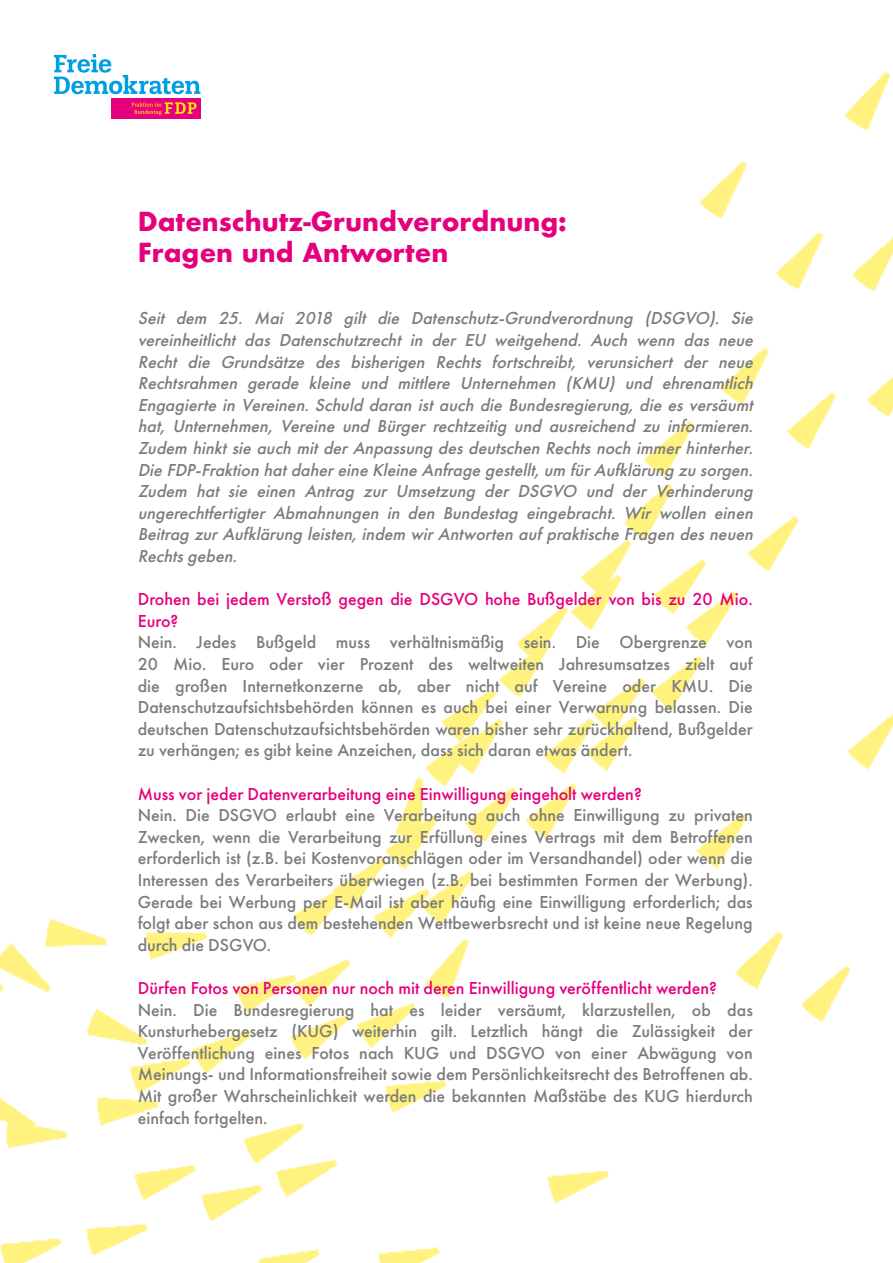
<style>
.page{position:relative;width:893px;height:1263px;background:#fff}
.page>*{position:absolute;margin:0;border:0;box-sizing:border-box;transform-origin:0 0}
.t1{font:700 25.5px/30.6px "Futura";color:#e5007d}
.t2{font:500 18px/21.6px "Futura PT";color:#7c7c7c;text-align:justify}
.t3{font:italic 500 18px/21.6px "Futura PT";color:#7c7c7c;text-align:justify}
.t4{font:500 18px/21.6px "Futura PT";color:#e5007d}
</style>
<div class="page">
<img style="left:0;top:71px;width:893px;height:1192px">
<svg style="left:54px;top:54px;width:146px;height:40px"></svg>
<div style="left:111px;top:98px;width:89px;height:20px;background:#e6007d"></div>
<svg style="left:132px;top:102px;width:65px;height:13px"></svg>
<h1 class="t1" style="left:138px;top:206px;width:431px">Datenschutz-Grundverordnung:<br>Fragen und Antworten</h1>
<p class="t3" style="left:138px;top:308px;width:621px">Seit dem 25. Mai 2018 gilt die Datenschutz-Grundverordnung (DSGVO). Sie vereinheitlicht das Datenschutzrecht in der EU weitgehend. Auch wenn das neue Recht die Grundsätze des bisherigen Rechts fortschreibt, verunsichert der neue Rechtsrahmen gerade kleine und mittlere Unternehmen (KMU) und ehrenamtlich Engagierte in Vereinen. Schuld daran ist auch die Bundesregierung, die es versäumt hat, Unternehmen, Vereine und Bürger rechtzeitig und ausreichend zu informieren.<br>Zudem hinkt sie auch mit der Anpassung des deutschen Rechts noch immer hinterher.<br>Die FDP-Fraktion hatdahereine Kleine Anfrage gestellt,um fürAufklärung zu sorgen.<br>Zudem hat sie einen Antrag zur Umsetzung der DSGVO und der Verhinderung ungerechtfertigter Abmahnungen in den Bundestag eingebracht. Wir wollen einen Beitrag zurAufklärung leisten,indem wirAntworten aufpraktische Fragen desneuen Rechtsgeben.</p>
<p class="t4" style="left:138px;top:588px;width:617px">Drohen bei jedem Verstoß gegen die DSGVO hohe Bußgelder von bis zu 20 Mio.<br>Euro?</p>
<p class="t2" style="left:138px;top:632px;width:617px">Nein. Jedes Bußgeld muss verhältnismäßig sein. Die Obergrenze von 20 Mio. Euro oder vier Prozent des weltweiten Jahresumsatzes zielt auf die großen Internetkonzerne ab, aber nicht auf Vereine oder KMU. Die Datenschutzaufsichtsbehörden können es auch bei einer Verwarnung belassen. Die deutschen Datenschutzaufsichtsbehörden waren bisher sehr zurückhaltend, Bußgelder zu verhängen; es gibt keine Anzeichen, dass sich daran etwas ändert.</p>
<p class="t4" style="left:138px;top:783px;width:506px">Muss vor jeder Datenverarbeitung eine Einwilligung eingeholt werden?</p>
<p class="t2" style="left:138px;top:804px;width:617px">Nein. Die DSGVO erlaubt eine Verarbeitung auch ohne Einwilligung zu privaten Zwecken, wenn die Verarbeitung zur Erfüllung eines Vertrags mit dem Betroffenen erforderlich ist (z.B. bei Kostenvoranschlägen oder im Versandhandel) oder wenn die Interessen des Verarbeiters überwiegen (z.B. bei bestimmten Formen der Werbung).<br>Gerade bei Werbung per E-Mail ist aber häufig eine Einwilligung erforderlich; das folgt aber schon aus dem bestehenden Wettbewerbsrecht und ist keine neue Regelung durch die DSGVO.</p>
<p class="t4" style="left:138px;top:977px;width:581px">Dürfen Fotos von Personen nur noch mit deren Einwilligung veröffentlicht werden?</p>
<p class="t2" style="left:138px;top:999px;width:617px">Nein. Die Bundesregierung hat es leider versäumt, klarzustellen, ob das Kunsturhebergesetz (KUG) weiterhin gilt. Letztlich hängt die Zulässigkeit der Veröffentlichung eines Fotos nach KUG und DSGVO von einer Abwägung von Meinungs- und Informationsfreiheit sowie dem Persönlichkeitsrecht des Betroffenen ab.<br>Mit großer Wahrscheinlichkeit werden die bekannten Maßstäbe des KUG hierdurch einfach fortgelten.</p>
</div>
